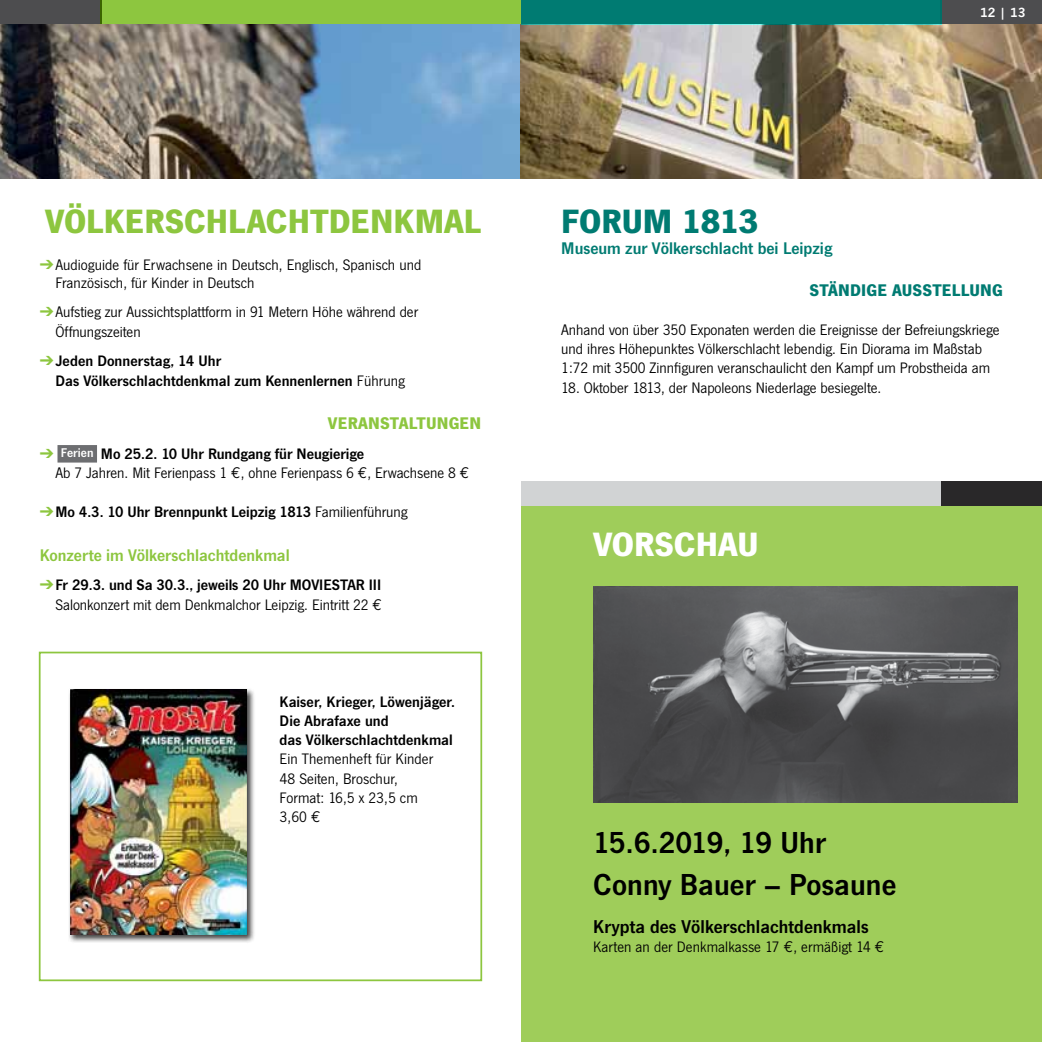
<style>
.page{position:relative;width:1042px;height:1042px;background:#fff}
.page>*{position:absolute;margin:0;border:0;box-sizing:border-box;transform-origin:0 0}
.t1{font:700 35px "News Gothic T";color:#8dc63f}
.t2{font:700 35px "News Gothic T";letter-spacing:-.02em;color:#007b72}
.t3{font:700 35px "News Gothic T";color:#fff}
.t4{font:600 31.5px/42px "News Gothic T";letter-spacing:.005em;color:#000}
.t5{font:600 19.25px "News Gothic T";letter-spacing:.005em;color:#000}
.t6{font:600 17.5px "News Gothic T";color:#007b72}
.t7{font:600 17.5px "News Gothic T";color:#8dc63f}
.t8{font:700 17.5px "News Gothic T";letter-spacing:.01em;color:#007b72}
.t9{font:700 17.5px "News Gothic T";letter-spacing:.01em;color:#8dc63f}
.t10{font:15.75px/19.2px "News Gothic T";color:#000}
.t11{font:600 15.75px/19.2px "News Gothic T";letter-spacing:.005em;color:#000}
.t12{font:700 12.25px "News Gothic";color:#fff}
.s1{color:#8dc63f}
.s2{font-weight:400}
.s3{font-weight:600;font-size:13.12px;color:#fff}
.s4{font-weight:600}
.s5{font-family:"Euro Mono"}
</style>
<div class="page">
<div style="left:0;top:0;width:102px;height:25px;background:#4d4d4f"></div>
<div style="left:940px;top:0;width:102px;height:25px;background:#4d4d4f"></div>
<div style="left:39px;top:651px;width:443px;height:330px;border:2px solid #8dc63f"></div>
<div style="left:100px;top:0;width:421px;height:25px;background:#8dc63f"></div>
<img style="left:0;top:25px;width:1042px;height:154px">
<div style="left:57px;top:445px;width:40px;height:17px;background:#6d6e71"></div>
<div style="left:68px;top:687px;width:188px;height:257px;background:#000;opacity:.75"></div>
<img style="left:70px;top:689px;width:177px;height:246px">
<div style="left:521px;top:0;width:420px;height:25px;background:#007b72"></div>
<div style="left:521px;top:506px;width:521px;height:536px;background:#9fcd5a"></div>
<img style="left:593px;top:586px;width:425px;height:216px">
<div style="left:939px;top:481px;width:103px;height:25px;background:#292829"></div>
<div style="left:521px;top:481px;width:419px;height:25px;background:#d1d3d4"></div>
<h1 class="t1" style="left:45px;top:201px;width:437px">VÖLKERSCHLACHTDENKMAL</h1>
<p class="t10" style="left:55px;top:256px;width:367px;line-height:17.5px;text-indent:-16px"><span class="s1">➔</span>Audioguide für Erwachsene in Deutsch, Englisch, Spanisch und<br>Französisch, für Kinder in Deutsch</p>
<p class="t10" style="left:55px;top:302px;width:364px;text-indent:-16px"><span class="s1">➔</span>Aufstieg zur Aussichtsplattform in 91 Metern Höhe während der<br>Öffnungszeiten</p>
<p class="t11" style="left:55px;top:351px;width:351px;text-indent:-16px"><span class="s1">➔</span>Jeden Donnerstag, 14 Uhr<br>Das Völkerschlachtdenkmal zum Kennenlernen <span class="s2">Führung</span></p>
<p class="t9" style="left:328px;top:413px;width:155px">VERANSTALTUNGEN</p>
<p class="t10" style="left:55px;top:444px;width:415px;text-indent:-16px"><span class="s1">➔</span> <span class="s3">Ferien</span> <span class="s4">Mo 25.2. 10 Uhr Rundgang für Neugierige<br></span>Ab 7 Jahren. Mit Ferienpass 1 <span class="s5">€</span>, ohne Ferienpass 6 <span class="s5">€</span>, Erwachsene 8 <span class="s5">€</span></p>
<p class="t11" style="left:40px;top:502px;width:369px"><span class="s1">➔</span>Mo 4.3. 10 Uhr Brennpunkt Leipzig 1813 <span class="s2">Familienführung</span></p>
<p class="t7" style="left:40px;top:544px;width:251px">Konzerte im Völkerschlachtdenkmal</p>
<p class="t10" style="left:55px;top:575px;width:328px;text-indent:-16px"><span class="s1">➔</span><span class="s4">Fr 29.3. und Sa 30.3., jeweils 20 Uhr MOVIESTAR III<br></span>Salonkonzert mit dem Denkmalchor Leipzig. Eintritt 22 <span class="s5">€</span></p>
<p class="t11" style="left:280px;top:691px;width:177px">Kaiser, Krieger, Löwenjäger.<br>Die Abrafaxe und<br>das Völkerschlachtdenkmal</p>
<p class="t10" style="left:280px;top:749px;width:155px">Ein Themenheft für Kinder<br>48 Seiten, Broschur,<br>Format: 16,5 x 23,5 cm<br>3,60 <span class="s5">€</span></p>
<p class="t12" style="left:980px;top:5px;width:47px">12 | 13</p>
<h1 class="t2" style="left:561px;top:201px;width:199px">FORUM 1813</h1>
<p class="t6" style="left:561px;top:238px;width:273px">Museum zur Völkerschlacht bei Leipzig</p>
<p class="t8" style="left:809px;top:280px;width:195px">STÄNDIGE AUSSTELLUNG</p>
<p class="t10" style="left:561px;top:320px;width:440px">Anhand von über 350 Exponaten werden die Ereignisse der Befreiungskriege und ihres Höhepunktes Völkerschlacht lebendig. Ein Diorama im Maßstab<br>1:72 mit 3500 Zinnfiguren veranschaulicht den Kampf um Probstheida am</p>
<p class="t10" style="left:561px;top:377px;width:321px">18. Oktober 1813, der Napoleons Niederlage besiegelte.</p>
<h1 class="t3" style="left:593px;top:523px;width:41px">VORSC</h1>
<h1 class="t3" style="left:696px;top:523px;width:43px">HAU</h1>
<h2 class="t4" style="left:593px;top:820px;width:305px">15.6.2019, 19 Uhr<br>Conny Bauer – Posaune</h2>
<p class="t5" style="left:593px;top:915px;width:277px">Krypta des Völkerschlachtdenkmals</p>
<p class="t10" style="left:593px;top:937px;width:292px">Karten an der Denkmalkasse 17 <span class="s5">€</span>, ermäßigt 14 <span class="s5">€</span></p>
</div>
